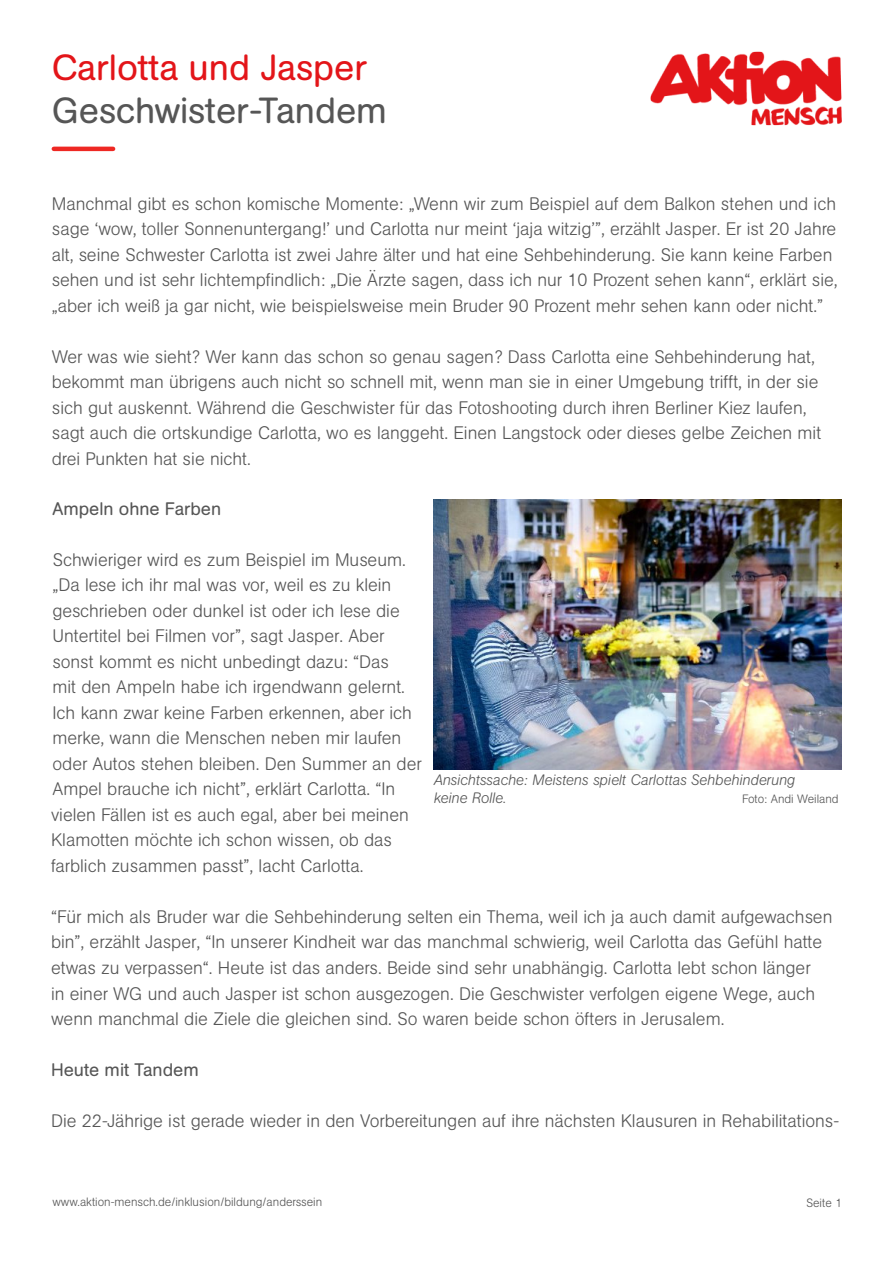
<style>
.page{position:relative;width:893px;height:1263px;background:#fff}
.page>*{position:absolute;margin:0;border:0;box-sizing:border-box;transform-origin:0 0}
.t1{font:36px "AG Book Rounded Pro";color:#565656}
.t2{font:36px "AG Book Rounded Pro";color:#e31519}
.t3{font:300 18px/25.5px "AG Book Rounded Pro";color:#565656}
.t4{font:18px "AG Book Rounded Pro";color:#565656}
.t5{font:italic 300 15px/18px "AG Book Rounded Pro";color:#565656}
.t6{font:300 12px "AG Book Rounded Pro";color:#565656}
</style>
<div class="page">
<hr style="left:54px;top:147px;width:59px;height:4px;background:#ee2823">
<img style="left:651px;top:52px;width:191px;height:73px">
<img style="left:434px;top:500px;width:408px;height:269px">
<p class="t2" style="left:52px;top:44px;width:317px">Carlotta und Jasper</p>
<h1 class="t1" style="left:52px;top:87px;width:337px">Geschwister-Tandem</h1>
<p class="t3" style="left:52px;top:190px;width:787px">Manchmal gibt es schon komische Momente: „Wenn wir zum Beispiel auf dem Balkon stehen und ich sage ‘wow, toller Sonnenuntergang!’ und Carlotta nur meint ‘jaja witzig’”, erzählt Jasper. Er ist 20 Jahre alt, seine Schwester Carlotta ist zwei Jahre älter und hat eine Sehbehinderung. Sie kann keine Farben sehen und ist sehr lichtempfndlich: „Die Ärzte sagen, dass ich nur 10 Prozent sehen kann“, erklärt sie, „aber ich weiß ja gar nicht, wie beispielsweise mein Bruder 90 Prozent mehr sehen kann oder nicht.”</p>
<p class="t3" style="left:52px;top:343px;width:771px">Wer was wie sieht? Wer kann das schon so genau sagen? Dass Carlotta eine Sehbehinderung hat, bekommt man übrigens auch nicht so schnell mit, wenn man sie in einer Umgebung trift, in der sie sich gut auskennt. Während die Geschwister für das Fotoshooting durch ihren Berliner Kiez laufen, sagt auch die ortskundige Carlotta, wo es langgeht. Einen Langstock oder dieses gelbe Zeichen mit drei Punkten hat sie nicht.</p>
<h2 class="t4" style="left:53px;top:497px;width:170px">Ampeln ohne Farben</h2>
<p class="t3" style="left:51px;top:546px;width:372px">Schwieriger wird es zum Beispiel im Museum. „Da lese ich ihr mal was vor, weil es zu klein geschrieben oder dunkel ist oder ich lese die Untertitel bei Filmen vor”, sagt Jasper. Aber sonst kommt es nicht unbedingt dazu: “Das<br>mit den Ampeln habe ich irgendwann gelernt.<br>Ich kann zwar keine Farben erkennen, aber ich merke, wann die Menschen neben mir laufen oder Autos stehen bleiben. Den Summer an der Ampel brauche ich nicht”, erklärt Carlotta. “In vielen Fällen ist es auch egal, aber bei meinen Klamotten möchte ich schon wissen, ob das farblich zusammen passt”, lacht Carlotta.</p>
<p class="t3" style="left:51px;top:903px;width:783px">“Für mich als Bruder war die Sehbehinderung selten ein Thema, weil ich ja auch damit aufgewachsen bin”, erzählt Jasper, “In unserer Kindheit war das manchmal schwierig, weil Carlotta das Gefühl hatte etwas zu verpassen“. Heute ist das anders. Beide sind sehr unabhängig. Carlotta lebt schon länger<br>in einer WG und auch Jasper ist schon ausgezogen. Die Geschwister verfolgen eigene Wege, auch wenn manchmal die Ziele die gleichen sind. So waren beide schon öfters in Jerusalem.</p>
<h2 class="t4" style="left:51px;top:1058px;width:149px">Heute mit Tandem</h2>
<p class="t3" style="left:51px;top:1107px;width:790px">Die 22-Jährige ist gerade wieder in den Vorbereitungen auf ihre nächsten Klausuren in Rehabilitations-</p>
<p class="t5" style="left:434px;top:771px;width:363px">Ansichtssache: Meistens spielt Carlottas Sehbehinderung keine Rolle.</p>
<p class="t6" style="left:742px;top:791px;width:98px">Foto: Andi Weiland</p>
<p class="t6" style="left:52px;top:1194px;width:271px">www.aktion-mensch.de/inklusion/bildung/anderssein</p>
<p class="t6" style="left:806px;top:1195px;width:37px">Seite 1</p>
</div>
